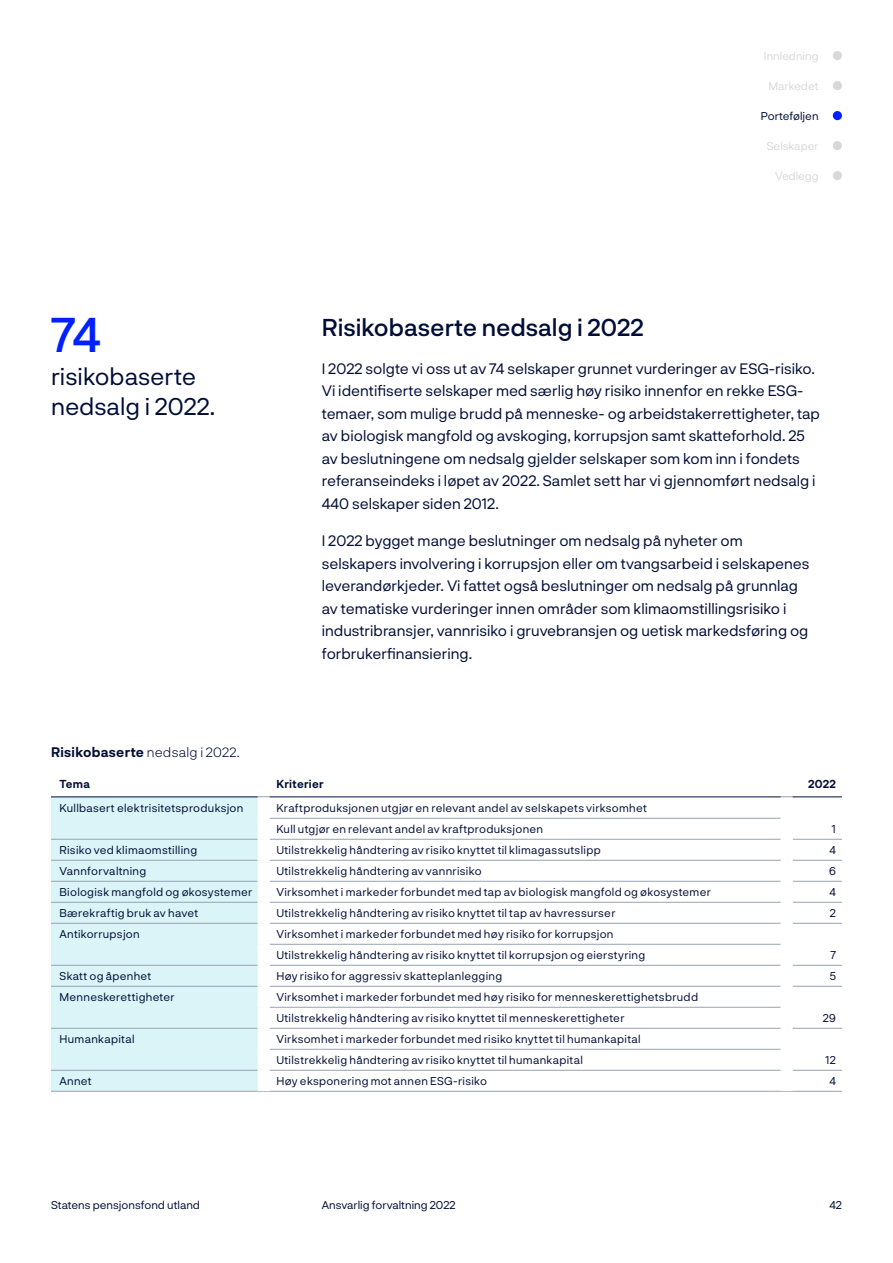
<style>
.page{position:relative;width:893px;height:1263px;background:#fff}
.page>*{position:absolute;margin:0;border:0;box-sizing:border-box;transform-origin:0 0}
.t1{font:500 48px "Neurial Grotesk";color:#0021ff}
.t2{font:24px/30px "Neurial Grotesk";color:#000d36}
.t3{font:500 24px "Neurial Grotesk";color:#000d36}
.Brødtekst{font:15px/22.5px "Neurial Grotesk";color:#000d36}
.Heading_Tabell{font:700 13.5px "Neurial Grotesk";letter-spacing:.02em;color:#000d36}
.Tabell_Venstre_Midna{font:11.25px "Neurial Grotesk";letter-spacing:.025em;color:#000d36}
.Tabell_Venstre_Midna-2{font:11.25px "Neurial Grotesk";color:#000d36}
.t4{font:11.25px "Neurial Grotesk";color:#d8d8d8}
.Tabell_Venstre_Hvit{font:700 11.25px "Neurial Grotesk";letter-spacing:.025em;color:#000d36}
.Tabell_Høyre_Midnatt{font:11.25px "Neurial Grotesk";color:#000d36}
.Tabell_Høyre_Hvit{font:700 11.25px "Neurial Grotesk";color:#000d36}
.s1{font-weight:300}
</style>
<div class="page">
<div style="left:51px;top:797px;width:207px;height:294px;background:#daf4f7"></div>
<hr style="left:51px;top:796px;width:213px;height:1px;background:#000d36">
<hr style="left:264px;top:796px;width:523px;height:1px;background:#000d36">
<hr style="left:787px;top:796px;width:55px;height:1px;background:#000d36">
<hr style="left:270px;top:818px;width:511px;height:1px;background:#97a3b1">
<hr style="left:51px;top:839px;width:207px;height:1px;background:#97a3b1">
<hr style="left:270px;top:839px;width:511px;height:1px;background:#97a3b1">
<hr style="left:793px;top:839px;width:49px;height:1px;background:#97a3b1">
<hr style="left:51px;top:860px;width:207px;height:1px;background:#97a3b1">
<hr style="left:270px;top:860px;width:511px;height:1px;background:#97a3b1">
<hr style="left:793px;top:860px;width:49px;height:1px;background:#97a3b1">
<hr style="left:51px;top:881px;width:207px;height:1px;background:#97a3b1">
<hr style="left:270px;top:881px;width:511px;height:1px;background:#97a3b1">
<hr style="left:793px;top:881px;width:49px;height:1px;background:#97a3b1">
<hr style="left:51px;top:902px;width:207px;height:1px;background:#97a3b1">
<hr style="left:270px;top:902px;width:511px;height:1px;background:#97a3b1">
<hr style="left:793px;top:902px;width:49px;height:1px;background:#97a3b1">
<hr style="left:51px;top:923px;width:207px;height:1px;background:#97a3b1">
<hr style="left:270px;top:923px;width:511px;height:1px;background:#97a3b1">
<hr style="left:793px;top:923px;width:49px;height:1px;background:#97a3b1">
<hr style="left:270px;top:944px;width:511px;height:1px;background:#97a3b1">
<hr style="left:51px;top:965px;width:207px;height:1px;background:#97a3b1">
<hr style="left:270px;top:965px;width:511px;height:1px;background:#97a3b1">
<hr style="left:793px;top:965px;width:49px;height:1px;background:#97a3b1">
<hr style="left:51px;top:986px;width:207px;height:1px;background:#97a3b1">
<hr style="left:270px;top:986px;width:511px;height:1px;background:#97a3b1">
<hr style="left:793px;top:986px;width:49px;height:1px;background:#97a3b1">
<hr style="left:270px;top:1007px;width:511px;height:1px;background:#97a3b1">
<hr style="left:51px;top:1028px;width:207px;height:1px;background:#97a3b1">
<hr style="left:270px;top:1028px;width:511px;height:1px;background:#97a3b1">
<hr style="left:793px;top:1028px;width:49px;height:1px;background:#97a3b1">
<hr style="left:270px;top:1049px;width:511px;height:1px;background:#97a3b1">
<hr style="left:51px;top:1070px;width:207px;height:1px;background:#97a3b1">
<hr style="left:270px;top:1070px;width:511px;height:1px;background:#97a3b1">
<hr style="left:793px;top:1070px;width:49px;height:1px;background:#97a3b1">
<hr style="left:51px;top:1091px;width:213px;height:1px;background:#97a3b1">
<hr style="left:264px;top:1091px;width:523px;height:1px;background:#97a3b1">
<hr style="left:787px;top:1091px;width:55px;height:1px;background:#97a3b1">
<div style="left:833px;top:51px;width:9px;height:9px;background:#d8d8d8;border-radius:50%"></div>
<div style="left:833px;top:81px;width:9px;height:9px;background:#d8d8d8;border-radius:50%"></div>
<div style="left:833px;top:111px;width:9px;height:9px;background:#0021ff;border-radius:50%"></div>
<div style="left:833px;top:141px;width:9px;height:9px;background:#d8d8d8;border-radius:50%"></div>
<div style="left:833px;top:171px;width:9px;height:9px;background:#d8d8d8;border-radius:50%"></div>
<h1 class="t1" style="left:51px;top:301px;width:51px">74</h1>
<h2 class="t2" style="left:51px;top:361px;width:166px">risikobaserte nedsalg i 2022.</h2>
<p class="t4" style="left:764px;top:48px;width:56px">Innledning</p>
<p class="t4" style="left:768px;top:78px;width:52px">Markedet</p>
<p class="Tabell_Venstre_Midna-2" style="left:761px;top:108px;width:59px">Porteføljen</p>
<p class="t4" style="left:767px;top:138px;width:53px">Selskaper</p>
<p class="t4" style="left:775px;top:168px;width:45px">Vedlegg</p>
<h3 class="t3" style="left:322px;top:310px;width:324px">Risikobaserte nedsalg i 2022</h3>
<p class="Brødtekst" style="left:322px;top:356px;width:500px">I 2022 solgte vi oss ut av 74 selskaper grunnet vurderinger av ESG-risiko.<br>Vi identifiserte selskaper med særlig høy risiko innenfor en rekke ESG&shy;temaer, som mulige brudd på menneske- og arbeidstakerrettigheter, tap av biologisk mangfold og avskoging, korrupsjon samt skatteforhold. 25 av beslutningene om nedsalg gjelder selskaper som kom inn i fondets referanseindeks i løpet av 2022. Samlet sett har vi gjennomført nedsalg i 440 selskaper siden 2012.</p>
<p class="Brødtekst" style="left:322px;top:529px;width:489px">I 2022 bygget mange beslutninger om nedsalg på nyheter om selskapers involvering i korrupsjon eller om tvangsarbeid i selskapenes leverandørkjeder. Vi fattet også beslutninger om nedsalg på grunnlag av tematiske vurderinger innen områder som klimaomstillingsrisiko i industribransjer, vannrisiko i gruvebransjen og uetisk markedsføring og forbrukerfinansiering.</p>
<p class="Heading_Tabell" style="left:51px;top:742px;width:190px">Risikobaserte <span class="s1">nedsalg i 2022.</span></p>
<p class="Tabell_Venstre_Hvit" style="left:60px;top:776px;width:32px">Tema</p>
<p class="Tabell_Venstre_Hvit" style="left:276px;top:776px;width:49px">Kriterier</p>
<p class="Tabell_Høyre_Hvit" style="left:808px;top:776px;width:29px">2022</p>
<p class="Tabell_Venstre_Midna" style="left:60px;top:800px;width:185px">Kullbasert elektrisitetsproduksjon</p>
<p class="Tabell_Venstre_Midna" style="left:276px;top:800px;width:372px">Kraftproduksjonen utgjør en relevant andel av selskapets virksomhet</p>
<p class="Tabell_Venstre_Midna" style="left:276px;top:821px;width:268px">Kull utgjør en relevant andel av kraftproduksjonen</p>
<p class="Tabell_Høyre_Midnatt" style="left:832px;top:821px;width:6px">1</p>
<p class="Tabell_Venstre_Midna" style="left:60px;top:842px;width:139px">Risiko ved klimaomstilling</p>
<p class="Tabell_Venstre_Midna" style="left:276px;top:842px;width:326px">Utilstrekkelig håndtering av risiko knyttet til klimagassutslipp</p>
<p class="Tabell_Høyre_Midnatt" style="left:829px;top:842px;width:8px">4</p>
<p class="Tabell_Venstre_Midna" style="left:60px;top:863px;width:88px">Vannforvaltning</p>
<p class="Tabell_Venstre_Midna" style="left:276px;top:863px;width:207px">Utilstrekkelig håndtering av vannrisiko</p>
<p class="Tabell_Høyre_Midnatt" style="left:829px;top:863px;width:8px">6</p>
<p class="Tabell_Venstre_Midna" style="left:60px;top:884px;width:194px">Biologisk mangfold og økosystemer</p>
<p class="Tabell_Venstre_Midna" style="left:276px;top:884px;width:436px">Virksomhet i markeder forbundet med tap av biologisk mangfold og økosystemer</p>
<p class="Tabell_Høyre_Midnatt" style="left:829px;top:884px;width:8px">4</p>
<p class="Tabell_Venstre_Midna" style="left:60px;top:905px;width:140px">Bærekraftig bruk av havet</p>
<p class="Tabell_Venstre_Midna" style="left:276px;top:905px;width:341px">Utilstrekkelig håndtering av risiko knyttet til tap av havressurser</p>
<p class="Tabell_Høyre_Midnatt" style="left:830px;top:905px;width:8px">2</p>
<p class="Tabell_Venstre_Midna" style="left:60px;top:926px;width:82px">Antikorrupsjon</p>
<p class="Tabell_Venstre_Midna" style="left:276px;top:926px;width:339px">Virksomhet i markeder forbundet med høy risiko for korrupsjon</p>
<p class="Tabell_Venstre_Midna" style="left:276px;top:947px;width:370px">Utilstrekkelig håndtering av risiko knyttet til korrupsjon og eierstyring</p>
<p class="Tabell_Høyre_Midnatt" style="left:830px;top:947px;width:7px">7</p>
<p class="Tabell_Venstre_Midna" style="left:60px;top:968px;width:93px">Skatt og åpenhet</p>
<p class="Tabell_Venstre_Midna" style="left:276px;top:968px;width:227px">Høy risiko for aggressiv skatteplanlegging</p>
<p class="Tabell_Høyre_Midnatt" style="left:830px;top:968px;width:8px">5</p>
<p class="Tabell_Venstre_Midna" style="left:60px;top:989px;width:117px">Menneskerettigheter</p>
<p class="Tabell_Venstre_Midna" style="left:276px;top:989px;width:423px">Virksomhet i markeder forbundet med høy risiko for menneskerettighetsbrudd</p>
<p class="Tabell_Venstre_Midna" style="left:276px;top:1010px;width:350px">Utilstrekkelig håndtering av risiko knyttet til menneskerettigheter</p>
<p class="Tabell_Høyre_Midnatt" style="left:823px;top:1010px;width:15px">29</p>
<p class="Tabell_Venstre_Midna" style="left:60px;top:1031px;width:77px">Humankapital</p>
<p class="Tabell_Venstre_Midna" style="left:276px;top:1031px;width:366px">Virksomhet i markeder forbundet med risiko knyttet til humankapital</p>
<p class="Tabell_Venstre_Midna" style="left:276px;top:1052px;width:308px">Utilstrekkelig håndtering av risiko knyttet til humankapital</p>
<p class="Tabell_Høyre_Midnatt" style="left:826px;top:1052px;width:12px">12</p>
<p class="Tabell_Venstre_Midna" style="left:60px;top:1073px;width:34px">Annet</p>
<p class="Tabell_Venstre_Midna" style="left:276px;top:1073px;width:212px">Høy eksponering mot annen ESG-risiko</p>
<p class="Tabell_Høyre_Midnatt" style="left:829px;top:1073px;width:8px">4</p>
<p class="Tabell_Venstre_Midna-2" style="left:51px;top:1197px;width:151px">Statens pensjonsfond utland</p>
<p class="Tabell_Venstre_Midna-2" style="left:322px;top:1197px;width:135px">Ansvarlig forvaltning 2022</p>
<p class="Tabell_Venstre_Midna" style="left:829px;top:1197px;width:14px">42</p>
</div>
